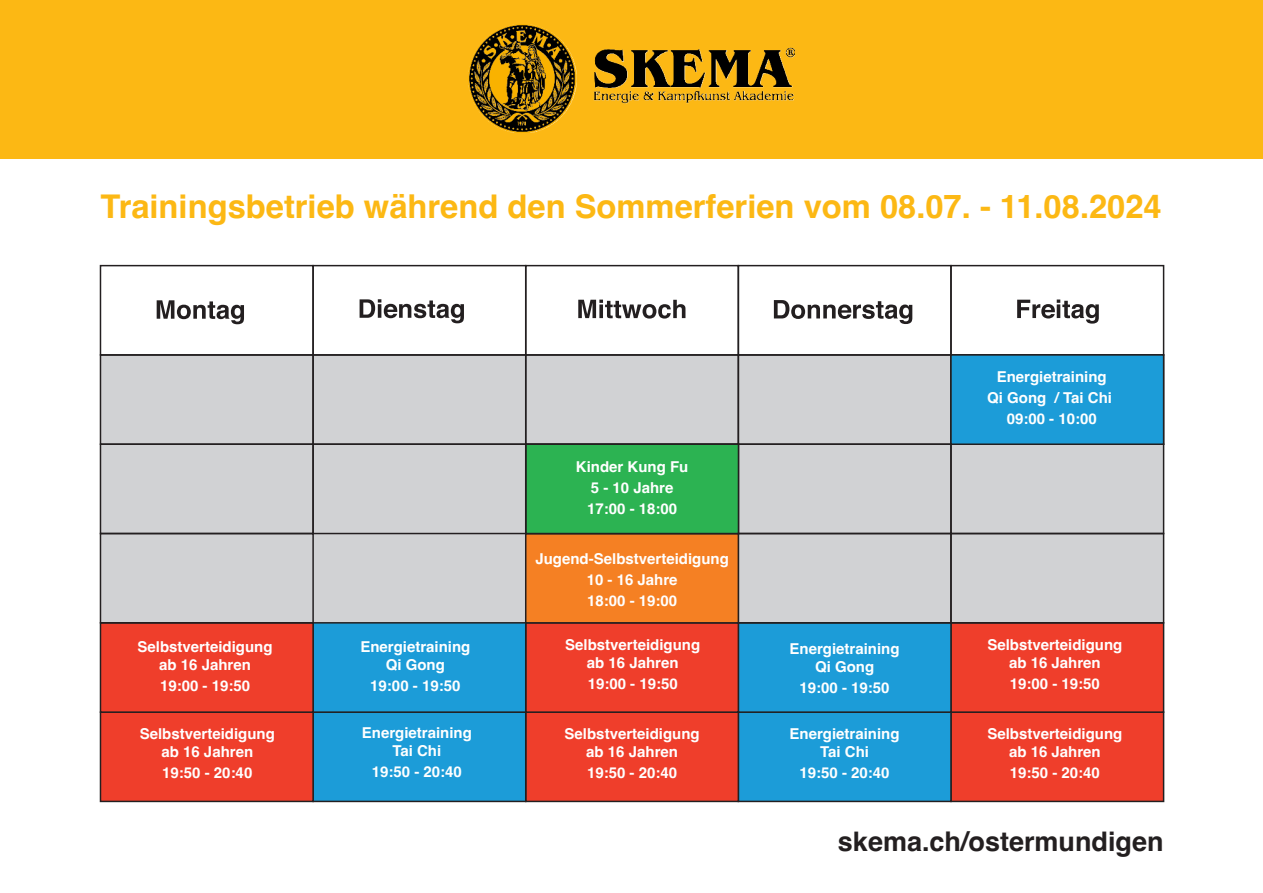
<style>
.page{position:relative;width:1263px;height:893px;background:#fff}
.page>*{position:absolute;margin:0;border:0;box-sizing:border-box;transform-origin:0 0}
.t1{font:700 32.7px "Helvetica";color:#fcb814}
.t2{font:700 27px "Helvetica";color:#231f20}
.t3{font:700 15px/18px "Helvetica";color:#fff;text-align:center}
</style>
<div class="page">
<div style="left:0;top:0;width:1263px;height:159px;background:#fcb814"></div>
<img style="left:468px;top:25px;width:327px;height:108px">
<div style="left:101px;top:355px;width:1062px;height:446px;background:#d1d2d4"></div>
<div style="left:950px;top:711px;width:214px;height:91px;background:#ef3e2b;border:2px solid #231f20"></div>
<div style="left:950px;top:622px;width:214px;height:91px;background:#ef3e2b;border:2px solid #231f20"></div>
<div style="left:950px;top:533px;width:214px;height:91px;border:2px solid #231f20"></div>
<div style="left:950px;top:443px;width:214px;height:91px;border:2px solid #231f20"></div>
<div style="left:950px;top:265px;width:214px;height:91px;border:2px solid #231f20"></div>
<svg style="left:1017px;top:300px;width:82px;height:24px"></svg>
<div style="left:738px;top:711px;width:214px;height:91px;background:#1c9cd8;border:2px solid #231f20"></div>
<div style="left:738px;top:622px;width:214px;height:91px;background:#1c9cd8;border:2px solid #231f20"></div>
<div style="left:738px;top:533px;width:214px;height:91px;border:2px solid #231f20"></div>
<div style="left:738px;top:443px;width:214px;height:91px;border:2px solid #231f20"></div>
<div style="left:738px;top:354px;width:214px;height:91px;border:2px solid #231f20"></div>
<div style="left:738px;top:265px;width:214px;height:91px;border:2px solid #231f20"></div>
<svg style="left:774px;top:300px;width:138px;height:24px"></svg>
<div style="left:525px;top:711px;width:214px;height:91px;background:#ef3e2b;border:2px solid #231f20"></div>
<div style="left:525px;top:622px;width:214px;height:91px;background:#ef3e2b;border:2px solid #231f20"></div>
<div style="left:525px;top:533px;width:214px;height:91px;background:#f58023;border:2px solid #231f20"></div>
<div style="left:525px;top:354px;width:214px;height:91px;border:2px solid #231f20"></div>
<div style="left:525px;top:265px;width:214px;height:91px;border:2px solid #231f20"></div>
<svg style="left:578px;top:300px;width:107px;height:19px"></svg>
<div style="left:312px;top:711px;width:214px;height:91px;background:#1c9cd8;border:2px solid #231f20"></div>
<div style="left:312px;top:622px;width:214px;height:91px;background:#1c9cd8;border:2px solid #231f20"></div>
<div style="left:525px;top:443px;width:214px;height:91px;background:#2cb352;border:2px solid #231f20"></div>
<div style="left:312px;top:443px;width:214px;height:91px;border:2px solid #231f20"></div>
<div style="left:312px;top:354px;width:214px;height:91px;border:2px solid #231f20"></div>
<div style="left:312px;top:265px;width:214px;height:91px;border:2px solid #231f20"></div>
<svg style="left:360px;top:299px;width:104px;height:24px"></svg>
<div style="left:950px;top:354px;width:214px;height:91px;background:#1c9cd8;border:2px solid #231f20"></div>
<div style="left:100px;top:711px;width:214px;height:91px;background:#ef3e2b;border:2px solid #231f20"></div>
<div style="left:100px;top:622px;width:214px;height:91px;background:#ef3e2b;border:2px solid #231f20"></div>
<div style="left:100px;top:533px;width:214px;height:91px;border:2px solid #231f20"></div>
<div style="left:100px;top:443px;width:214px;height:91px;border:2px solid #231f20"></div>
<div style="left:100px;top:354px;width:214px;height:91px;border:2px solid #231f20"></div>
<div style="left:100px;top:265px;width:214px;height:91px;border:2px solid #231f20"></div>
<svg style="left:157px;top:300px;width:87px;height:24px"></svg>
<h1 class="t1" style="left:100px;top:194px;width:1063px">Trainingsbetrieb während den Sommerferien vom 08.07. - 11.08.2024</h1>
<p class="t3" style="left:138px;top:639px;width:137px">Selbstverteidigung ab 16 Jahren</p>
<p class="t3" style="left:160px;top:678px;width:92px">19:00 - 19:50</p>
<p class="t3" style="left:140px;top:726px;width:137px">Selbstverteidigung ab 16 Jahren</p>
<p class="t3" style="left:162px;top:765px;width:92px">19:50 - 20:40</p>
<p class="t3" style="left:360px;top:639px;width:112px">Energietraining<br>Qi Gong</p>
<p class="t3" style="left:370px;top:678px;width:92px">19:00 - 19:50</p>
<p class="t3" style="left:362px;top:725px;width:112px">Energietraining<br>Tai Chi</p>
<p class="t3" style="left:372px;top:764px;width:92px">19:50 - 20:40</p>
<p class="t3" style="left:576px;top:457px;width:114px;line-height:21px">Kinder Kung Fu<br>5 - 10 Jahre<br>17:00 - 18:00</p>
<p class="t3" style="left:535px;top:549px;width:195px;line-height:21px">Jugend-Selbstverteidigung<br>10 - 16 Jahre<br>18:00 - 19:00</p>
<p class="t3" style="left:565px;top:637px;width:137px">Selbstverteidigung ab 16 Jahren</p>
<p class="t3" style="left:588px;top:676px;width:92px">19:00 - 19:50</p>
<p class="t3" style="left:565px;top:726px;width:137px">Selbstverteidigung ab 16 Jahren</p>
<p class="t3" style="left:587px;top:765px;width:92px">19:50 - 20:40</p>
<p class="t3" style="left:789px;top:641px;width:112px">Energietraining<br>Qi Gong</p>
<p class="t3" style="left:799px;top:680px;width:92px">19:00 - 19:50</p>
<p class="t3" style="left:789px;top:726px;width:112px">Energietraining<br>Tai Chi</p>
<p class="t3" style="left:799px;top:765px;width:92px">19:50 - 20:40</p>
<p class="t3" style="left:987px;top:368px;width:126px;line-height:21px">Energietraining<br>Qi Gong / Tai Chi<br>09:00 - 10:00</p>
<p class="t3" style="left:987px;top:637px;width:137px">Selbstverteidigung ab 16 Jahren</p>
<p class="t3" style="left:1010px;top:676px;width:92px">19:00 - 19:50</p>
<p class="t3" style="left:987px;top:726px;width:137px">Selbstverteidigung ab 16 Jahren</p>
<p class="t3" style="left:1010px;top:765px;width:92px">19:50 - 20:40</p>
<h2 class="t2" style="left:838px;top:831px;width:327px">skema.ch/ostermundigen</h2>
</div>
